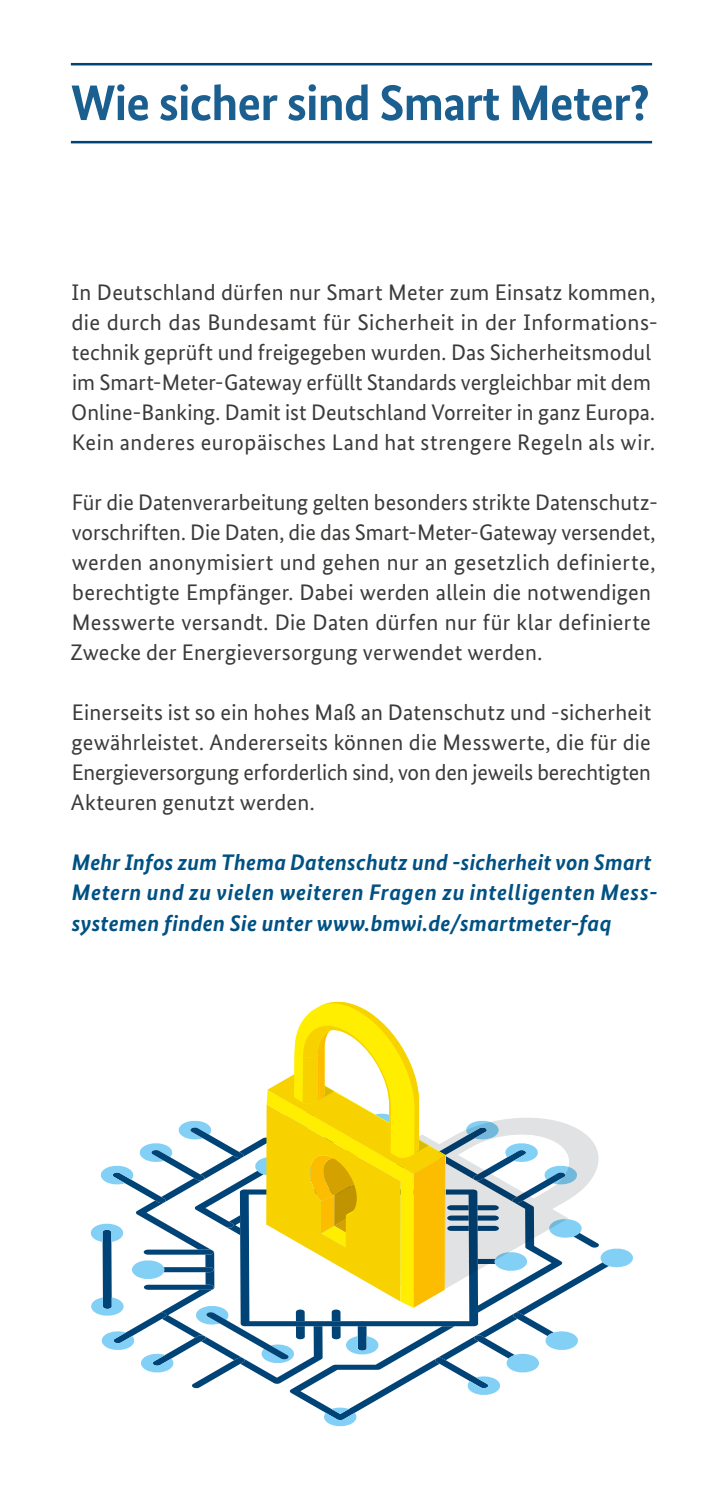
<style>
.page{position:relative;width:723px;height:1489px;background:#fff}
.page>*{position:absolute;margin:0;border:0;box-sizing:border-box;transform-origin:0 0}
.t1{font:700 50px "Bundes Sans";letter-spacing:-.02em;color:#1b5f90}
.t2{font:22.5px/30px "Bundes Sans";letter-spacing:.01em;color:#3b3b3a}
.t3{font:italic 700 22.5px/30px "Bundes Sans";letter-spacing:.015em;color:#005183}
</style>
<div class="page">
<svg style="left:295px;top:1395px;width:91px;height:17px"></svg>
<svg style="left:323px;top:1406px;width:35px;height:19px"></svg>
<svg style="left:91px;top:1001px;width:542px;height:394px"></svg>
<hr style="left:722px;top:1129px;width:1px;height:359px;background:#eff0f1">
<hr style="left:71px;top:63px;width:581px;height:2px;background:#004377">
<hr style="left:71px;top:141px;width:581px;height:2px;background:#004377">
<h2 class="t1" style="left:71px;top:72px;width:581px">Wie sicher sind Smart Meter?</h2>
<p class="t2" style="left:71px;top:277px;width:588px">In Deutschland dürfen nur Smart Meter zum Einsatz kommen, die durch das Bundesamt für Sicherheit in der Informations&shy;technik geprüft und freigegeben wurden. Das Sicherheitsmodul im Smart-Meter-Gateway erfüllt Standards vergleichbar mit dem Online-Banking. Damit ist Deutschland Vorreiter in ganz Europa.<br>Kein anderes europäisches Land hat strengere Regeln als wir.</p>
<p class="t2" style="left:71px;top:487px;width:589px">Für die Datenverarbeitung gelten besonders strikte Datenschutz&shy;vorschriften. Die Daten, die das Smart-Meter-Gateway versendet, werden anonymisiert und gehen nur an gesetzlich definierte, berechtigte Empfänger. Dabei werden allein die notwendigen Messwerte versandt. Die Daten dürfen nur für klar definierte Zwecke der Energieversorgung verwendet werden.</p>
<p class="t2" style="left:71px;top:697px;width:582px;text-align:justify">Einerseits ist so ein hohes Maß an Datenschutz und -sicherheit gewährleistet. Andererseits können die Messwerte, die für die Energieversorgung erforderlich sind, von den jeweils berechtigten Akteuren genutzt werden.</p>
<p class="t3" style="left:72px;top:847px;width:585px">Mehr Infos zum Thema Datenschutz und -sicherheit von Smart<br>Metern und zu vielen weiteren Fragen zu intelligenten Mess&shy;systemen finden Sie unter www.bmwi.de/smartmeter-faq</p>
</div>
